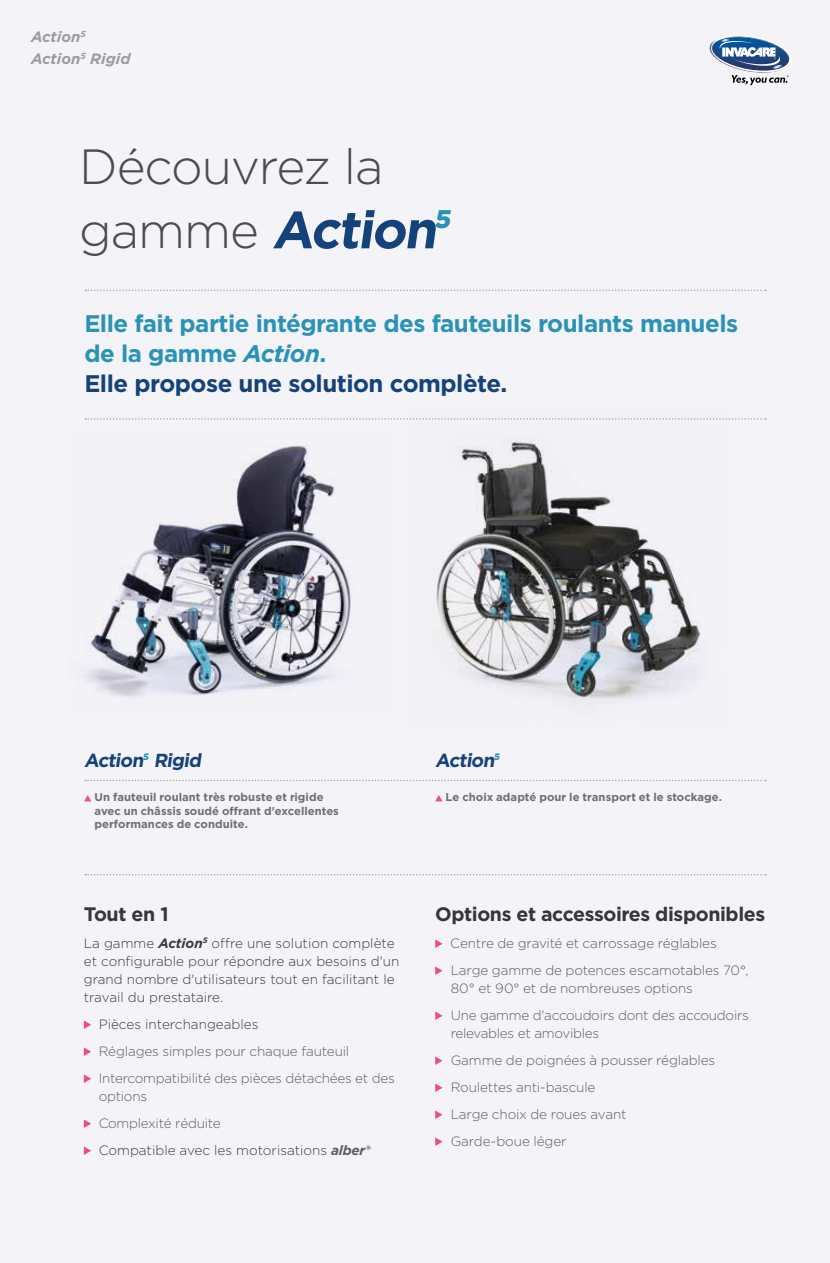
<style>
.page{position:relative;width:830px;height:1263px;background:#fff}
.page>*{position:absolute;margin:0;border:0;box-sizing:border-box;transform-origin:0 0}
.t1{font:700 52.35px "Gotham";color:#14427a}
.t2{font:300 49.35px "Gotham";letter-spacing:-.02em;color:#4d4a51}
.t3{font:700 24px/30px "Gotham";letter-spacing:-.02em;color:#2993b7}
.t4{font:700 19.5px "Gotham";letter-spacing:-.02em;color:#35353d}
.t5{font:700 18.9px "Gotham";color:#14427a}
.t6{font:italic 700 15px/22px "Gotham";color:#9d9d9c}
.t7{font:300 13.5px/27px "Gotham";letter-spacing:-.015em;color:#605c63}
.t8{font:300 13.5px/18px "Gotham";color:#3c3c3b}
.t9{font:700 11.25px/13.5px "Gotham";color:#706f6f}
.s1{font-weight:300;font-size:49.35px;color:#4d4a51}
.s2{font-style:italic}
.s3{color:#14427a}
.s4{font-weight:700;font-style:italic}
.s5{color:#605c63}
.s6{font-weight:700;font-style:italic;color:#605c63}
</style>
<div class="page">
<div style="left:0;top:0;width:829px;height:1263px;background:#f4f3f8"></div>
<img style="left:727px;top:36px;width:22px;height:1px">
<svg style="left:710px;top:37px;width:80px;height:48px"></svg>
<img style="left:433px;top:438px;width:267px;height:262px">
<svg style="left:85px;top:874px;width:680px;height:1px"></svg>
<svg style="left:85px;top:418px;width:680px;height:2px"></svg>
<svg style="left:85px;top:289px;width:680px;height:2px"></svg>
<svg style="left:84px;top:795px;width:7px;height:6px"></svg>
<svg style="left:435px;top:795px;width:7px;height:6px"></svg>
<svg style="left:85px;top:780px;width:680px;height:1px"></svg>
<svg style="left:84px;top:1020px;width:7px;height:9px"></svg>
<svg style="left:84px;top:1047px;width:7px;height:9px"></svg>
<svg style="left:84px;top:1074px;width:7px;height:9px"></svg>
<svg style="left:84px;top:1119px;width:7px;height:9px"></svg>
<svg style="left:84px;top:1146px;width:7px;height:9px"></svg>
<svg style="left:435px;top:939px;width:7px;height:9px"></svg>
<svg style="left:435px;top:966px;width:7px;height:9px"></svg>
<svg style="left:435px;top:1011px;width:7px;height:9px"></svg>
<svg style="left:435px;top:1056px;width:7px;height:9px"></svg>
<svg style="left:435px;top:1083px;width:7px;height:9px"></svg>
<svg style="left:435px;top:1110px;width:7px;height:9px"></svg>
<svg style="left:435px;top:1137px;width:7px;height:9px"></svg>
<img style="left:84px;top:445px;width:268px;height:253px">
<p class="t6" style="left:31px;top:26px;width:101px">Action<sup>5<br></sup>Action<sup>5</sup> Rigid</p>
<h2 class="t2" style="left:79px;top:140px;width:306px">Découvrez la</h2>
<h1 class="t1" style="left:79px;top:195px;width:377px"><span class="s1">g a m m e</span> Action<sup>5</sup></h1>
<h3 class="t3" style="left:84px;top:308px;width:655px">Elle fait partie intégrante des fauteuils roulants manuels de la gamme <span class="s2">Action</span>.<br><span class="s3">Elle propose une solution complète.</span></h3>
<h3 class="t5" style="left:84px;top:748px;width:122px">Action<sup>5</sup> Rigid</h3>
<h3 class="t5" style="left:435px;top:748px;width:68px">Action<sup>5</sup></h3>
<p class="t9" style="left:94px;top:791px;width:246px">Un fauteuil roulant très robuste et rigide avec un châssis soudé offrant d'excellentes performances de conduite.</p>
<p class="t9" style="left:445px;top:791px;width:278px">Le choix adapté pour le transport et le stockage.</p>
<h3 class="t4" style="left:84px;top:902px;width:86px">Tout en 1</h3>
<p class="t8" style="left:84px;top:934px;width:317px">La gamme <span class="s4">Action</span><sup>5</sup> offre une solution complète et configurable pour répondre aux besoins d'un grand nombre d'utilisateurs tout en facilitant le travail du prestataire.</p>
<p class="t8" style="left:99px;top:1015px;width:161px">Pièces interchangeables</p>
<p class="t7" style="left:99px;top:1038px;width:297px">Réglages simples pour chaque fauteuil<br>Intercompatibilité des pièces détachées et des</p>
<p class="t8" style="left:99px;top:1083px;width:273px;line-height:27px"><span class="s5">options<br>Complexité réduite<br></span>Compatible avec les motorisations <span class="s6">alber®</span></p>
<h3 class="t4" style="left:435px;top:902px;width:331px">Options et accessoires disponibles</h3>
<p class="t7" style="left:450px;top:930px;width:300px">Centre de gravité et carrossage réglables<br>Large gamme de potences escamotables 70°,</p>
<p class="t7" style="left:450px;top:975px;width:299px">80° et 90° et de nombreuses options<br>Une gamme d'accoudoirs dont des accoudoirs</p>
<p class="t7" style="left:450px;top:1020px;width:266px">relevables et amovibles<br>Gamme de poignées à pousser réglables<br>Roulettes anti-bascule<br>Large choix de roues avant<br>Garde-boue léger</p>
</div>
